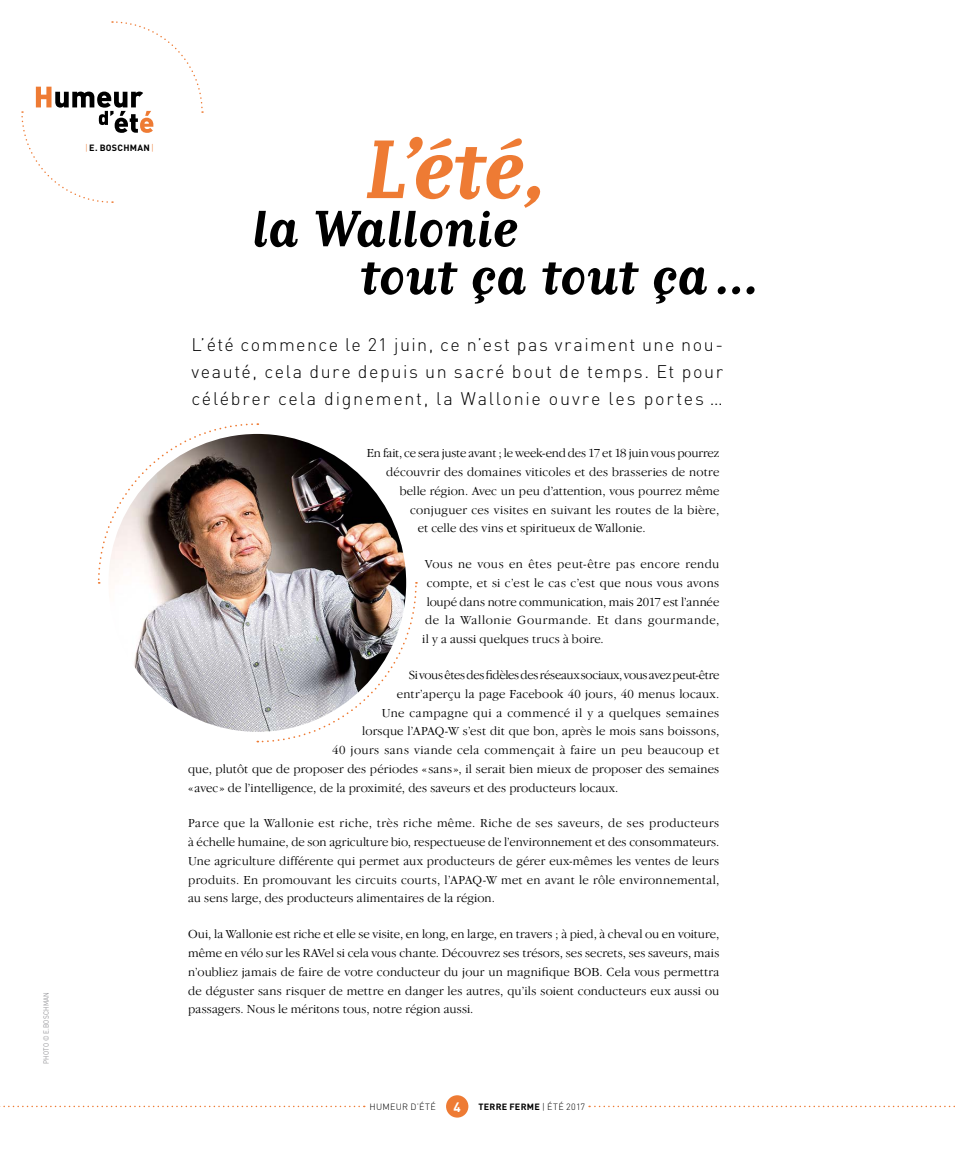
<style>
.page{position:relative;width:957px;height:1149px;background:#fff}
.page>*{position:absolute;margin:0;border:0;box-sizing:border-box;transform-origin:0 0}
.t1{font:700 97.5px "Matrix Script";color:#ee7b34}
.t2{font:700 60px/47.5px "Matrix Script";color:#000}
.t3{font:300 18px/27px "DIN";letter-spacing:.09em;color:#000;text-align:justify}
.t4{font:700 13.5px "DIN";color:#fff}
.t5{font:300 12.75px/18.8px "Garamond IT Cby BT";letter-spacing:.01em;color:#000;text-align:justify}
.t6{font:300 12.75px "Garamond IT Cby BT";letter-spacing:.03em;color:#000}
.t7{font:300 12.75px "Garamond IT Cby BT";letter-spacing:-.02em;color:#000}
.t8{font:300 12.75px "Garamond IT Cby BT";letter-spacing:-.03em;color:#000}
.t9{font:300 12.75px "Garamond IT Cby BT";letter-spacing:.035em;color:#000}
.t10{font:300 12.75px "Garamond IT Cby BT";letter-spacing:.05em;color:#000}
.t11{font:700 9px "DIN";letter-spacing:.03em;color:#000}
.t12{font:300 9px "DIN";letter-spacing:.025em;color:#000}
.t13{font:7.5px "DIN";letter-spacing:.03em;color:#98989c;scale:.85 1}
.s1{font-weight:300;color:#ee7b34}
.s2{font-weight:300}
</style>
<div class="page">
<div style="left:446px;top:1094px;width:22px;height:23px;background:#ee7b34;border-radius:50%"></div>
<svg style="left:589px;top:1105px;width:366px;height:1px"></svg>
<svg style="left:3px;top:1105px;width:362px;height:1px"></svg>
<img style="left:98px;top:423px;width:320px;height:320px">
<svg style="left:21px;top:21px;width:182px;height:182px"></svg>
<p class="t13" style="left:44px;top:1063px;width:86px;rotate:-90deg">PHOTO © E.BOSCHMAN</p>
<p class="t11" style="left:85px;top:144px;width:70px"><span class="s1">|</span>E. BOSCHMAN <span class="s1">|</span></p>
<h1 class="t1" style="left:365px;top:139px;width:186px">L’été,</h1>
<h2 class="t2" style="left:360px;top:211px;width:401px;text-indent:-108px">la Wallonie<br>tout ça tout ça ...</h2>
<h3 class="t3" style="left:191px;top:333px;width:533px">L’été commence le 21 juin, ce n’est pas vraiment une nou&shy;veauté, cela dure depuis un sacré bout de temps. Et pour célébrer cela dignement, la Wallonie ouvre les portes …</h3>
<p class="t7" style="left:367px;top:448px;width:354px">En fait, ce sera juste avant ; le week-end des 17 et 18 juin vous pourrez</p>
<p class="t5" style="left:386px;top:463px;width:335px">découvrir des domaines viticoles et des brasseries de notre</p>
<p class="t5" style="left:400px;top:482px;width:321px">belle région. Avec un peu d’attention, vous pourrez même</p>
<p class="t5" style="left:410px;top:501px;width:310px">conjuguer ces visites en suivant les routes de la bière,</p>
<p class="t5" style="left:418px;top:519px;width:229px">et celle des vins et spiritueux de Wallonie.</p>
<p class="t9" style="left:425px;top:558px;width:296px">Vous ne vous en êtes peut-être pas encore rendu</p>
<p class="t5" style="left:427px;top:574px;width:294px">compte, et si c’est le cas c’est que nous vous avons</p>
<p class="t5" style="left:427px;top:593px;width:294px">loupé dans notre communication, mais 2017 est l’année</p>
<p class="t10" style="left:425px;top:615px;width:295px">de la Wallonie Gourmande. Et dans gourmande,</p>
<p class="t5" style="left:422px;top:630px;width:183px">il y a aussi quelques trucs à boire.</p>
<p class="t8" style="left:409px;top:669px;width:312px">Si vous êtes des fidèles des réseaux sociaux, vous avez peut-être</p>
<p class="t5" style="left:397px;top:685px;width:324px">entr’aperçu la page Facebook 40 jours, 40 menus locaux.</p>
<p class="t6" style="left:382px;top:707px;width:339px">Une campagne qui a commencé il y a quelques semaines</p>
<p class="t5" style="left:362px;top:722px;width:359px">lorsque l’APAQ-W s’est dit que bon, après le mois sans boissons,</p>
<p class="t6" style="left:332px;top:744px;width:389px">40 jours sans viande cela commençait à faire un peu beaucoup et</p>
<p class="t5" style="left:188px;top:760px;width:533px">que, plutôt que de proposer des périodes « sans », il serait bien mieux de proposer des semaines</p>
<p class="t5" style="left:188px;top:779px;width:432px">« avec » de l’intelligence, de la proximité, des saveurs et des producteurs locaux.</p>
<p class="t5" style="left:188px;top:814px;width:533px">Parce que la Wallonie est riche, très riche même. Riche de ses saveurs, de ses producteurs à échelle humaine, de son agriculture bio, respectueuse de l’environnement et des consommateurs.<br>Une agriculture différente qui permet aux producteurs de gérer eux-mêmes les ventes de leurs produits. En promouvant les circuits courts, l’APAQ-W met en avant le rôle environnemental, au sens large, des producteurs alimentaires de la région.</p>
<p class="t5" style="left:188px;top:925px;width:533px">Oui, la Wallonie est riche et elle se visite, en long, en large, en travers ; à pied, à cheval ou en voiture, même en vélo sur les RAVel si cela vous chante. Découvrez ses trésors, ses secrets, ses saveurs, mais n’oubliez jamais de faire de votre conducteur du jour un magnifique BOB. Cela vous permettra de déguster sans risquer de mettre en danger les autres, qu’ils soient conducteurs eux aussi ou passagers. Nous le méritons tous, notre région aussi.</p>
<p class="t12" style="left:370px;top:1103px;width:68px">HUMEUR D’ÉTÉ</p>
<p class="t4" style="left:453px;top:1102px;width:9px">4</p>
<p class="t11" style="left:478px;top:1103px;width:108px">TERRE FERME <span class="s2">| ÉTÉ 2017</span></p>
</div>
